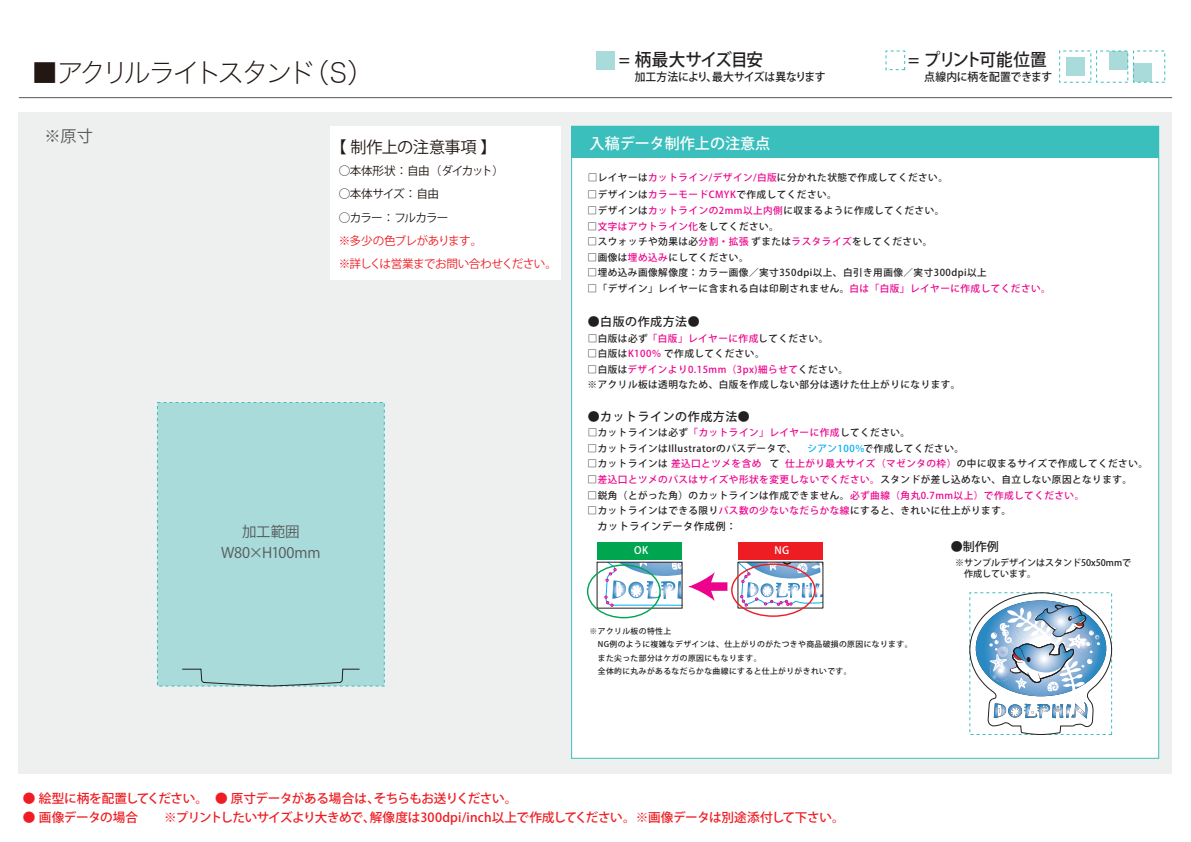
<style>
.page{position:relative;width:1191px;height:842px;background:#fff}
.page>*{position:absolute;margin:0;border:0;box-sizing:border-box;transform-origin:0 0}
.t1{font:27.4px "Hiragino Sans W1";letter-spacing:-.165em;color:#221713}
.t2{font:500 17.4px "Koz Go Pro";letter-spacing:-.055em;color:#231f20;scale:.95 1}
.t3{font:500 17.4px "Koz Go Pro";letter-spacing:-.09em;color:#231f20;scale:.95 1}
.t4{font:16.2px "Koz Go Pr 6 N";letter-spacing:-.02em;color:#221713}
.t5{font:16.2px "Koz Go Pro";color:#57585a}
.t6{font:500 15.2px "Koz Go Pr 6 N";color:#fff}
.t7{font:14.5px/20.9px "Koz Go Pr 6 N";letter-spacing:-.015em;color:#57585a;text-align:center}
.t8{font:500 12.6px "Koz Go Pro";letter-spacing:-.03em;color:#ee1d23}
.t9{font:500 12.1px "Koz Go Pr 6 N";color:#231f20}
.t10{font:500 11.9px "Koz Go Pr 6 N";letter-spacing:.05em;color:#231f20}
.t11{font:11.6px/23.3px "Koz Go Pr 6 N";letter-spacing:-.05em;color:#ee1d23}
.t12{font:11.6px "Koz Go Pr 6 N";letter-spacing:-.085em;color:#221713}
.t13{font:11.6px "Koz Go Pr 6 N";letter-spacing:-.075em;color:#231f20}
.t14{font:11.6px "Koz Go Pr 6 N";letter-spacing:-.06em;color:#221713}
.t15{font:500 11.4px "Koz Go Pro";letter-spacing:-.005em;color:#231f20;scale:.95 1}
.t16{font:500 10.2px "Koz Go Pr 6 N";letter-spacing:.05em;color:#231f20}
.t17{font:500 10.2px "Koz Go Pr 6 N";color:#fff}
.t18{font:500 9.6px/15.6px "Koz Go Pr 6 N";letter-spacing:.05em;color:#231f20}
.t19{font:500 9.6px "Koz Go Pr 6 N";letter-spacing:.05em;color:#ed028c}
.t20{font:500 9.1px/10.8px "Koz Go Pr 6 N";color:#231f20}
.t21{font:500 7.8px/13.2px "Koz Go Pr 6 N";letter-spacing:.05em;color:#231f20}
.s1{color:#ed028c}
.s2{color:#231f20}
.s3{color:#00aeef}
</style>
<div class="page">
<div style="left:19px;top:113px;width:1153px;height:661px;background:#eef0f0"></div>
<div style="left:596px;top:51px;width:19px;height:19px;background:#a8dbda"></div>
<div style="left:1066px;top:57px;width:18px;height:19px;background:#a8dbda"></div>
<div style="left:1109px;top:51px;width:18px;height:19px;background:#a8dbda"></div>
<div style="left:1133px;top:64px;width:19px;height:18px;background:#a8dbda"></div>
<div style="left:1096px;top:51px;width:32px;height:32px;border:1px dashed #3bbfbd"></div>
<hr style="left:19px;top:97px;width:1153px;height:1px;background:#57585a">
<div style="left:330px;top:126px;width:230px;height:154px;background:#fff"></div>
<div style="left:571px;top:126px;width:588px;height:633px;background:#fff;border:1px solid #3bbfbd"></div>
<svg style="left:969px;top:592px;width:143px;height:143px"></svg>
<div style="left:597px;top:542px;width:85px;height:17px;background:#00a54f"></div>
<div style="left:738px;top:542px;width:85px;height:17px;background:#ee1d23"></div>
<svg style="left:739px;top:564px;width:82px;height:42px"></svg>
<svg style="left:598px;top:564px;width:82px;height:43px"></svg>
<div style="left:587px;top:564px;width:74px;height:54px;border:1px solid #00a54f;border-radius:50%"></div>
<div style="left:731px;top:563px;width:84px;height:54px;border:1px solid #ee1d23;border-radius:50%"></div>
<div style="left:707px;top:582px;width:16px;height:9px;background:#ed028c"></div>
<svg style="left:689px;top:573px;width:25px;height:28px"></svg>
<div style="left:571px;top:126px;width:587px;height:31px;background:#3bbfbd"></div>
<div style="left:157px;top:402px;width:228px;height:284px;background:#a8dbda;border:1px dashed #3bbfbd"></div>
<svg style="left:181px;top:668px;width:179px;height:19px"></svg>
<h2 class="t2" style="left:618px;top:49px;width:154px">= 柄最大サイズ目安</h2>
<p class="t15" style="left:635px;top:69px;width:202px">加工方法により、最大サイズは異なります</p>
<h2 class="t3" style="left:908px;top:49px;width:147px">= プリント可能位置</h2>
<h1 class="t1" style="left:31px;top:49px;width:345px">■アクリルライトスタンド（S）</h1>
<p class="t15" style="left:924px;top:69px;width:136px">点線内に柄を配置できます</p>
<h3 class="t5" style="left:44px;top:125px;width:50px">※原寸</h3>
<h3 class="t4" style="left:330px;top:138px;width:167px">【 制作上の注意事項 】</h3>
<p class="t12" style="left:339px;top:164px;width:167px">○本体形状：自由（ダイカット）</p>
<p class="t14" style="left:339px;top:188px;width:102px">○本体サイズ：自由</p>
<p class="t13" style="left:339px;top:211px;width:111px">○カラー：フルカラー</p>
<p class="t11" style="left:339px;top:229px;width:220px">※多少の色ブレがあります。<br>※詳しくは営業までお問い合わせください。</p>
<h3 class="t7" style="left:221px;top:522px;width:101px">加工範囲<br>W80×H100mm</h3>
<h3 class="t6" style="left:589px;top:134px;width:182px">入稿データ制作上の注意点</h3>
<p class="t18" style="left:587px;top:170px;width:371px">□レイヤーは<span class="s1">カットライン/デザイン/白版</span>に分かれた状態で作成してください。　</p>
<p class="t18" style="left:587px;top:187px;width:251px">□デザインは<span class="s1">カラーモードCMYK</span>で作成してください。</p>
<p class="t18" style="left:587px;top:203px;width:358px">□デザインは<span class="s1">カットラインの2mm以上内側</span>に収まるように作成してください。</p>
<p class="t19" style="left:587px;top:221px;width:193px"><span class="s2">□</span>文字はアウトライン化<span class="s2">をしてください。</span></p>
<p class="t18" style="left:587px;top:234px;width:346px">□スウォッチや効果は必<span class="s1">分割・拡張</span>ずまたは<span class="s1">ラスタライズ</span>をしてください。</p>
<p class="t18" style="left:587px;top:250px;width:162px">□画像は<span class="s1">埋め込み</span>にしてください。</p>
<p class="t18" style="left:587px;top:265px;width:401px">□埋め込み画像解像度：カラー画像／実寸350dpi以上、白引き用画像／実寸300dpi以上</p>
<p class="t18" style="left:587px;top:281px;width:465px">□「デザイン」レイヤーに含まれる白は印刷されません。<span class="s1">白は「白版」レイヤーに作成してください。</span></p>
<p class="t10" style="left:587px;top:315px;width:114px">●白版の作成方法●</p>
<p class="t18" style="left:587px;top:330px;width:242px">□白版は必ず<span class="s1">「白版」レイヤーに作成</span>してください。</p>
<p class="t18" style="left:587px;top:346px;width:178px">□白版は<span class="s1">K100％</span> で作成してください。</p>
<p class="t18" style="left:587px;top:362px;width:374px">□白版は<span class="s1">デザインより0.15mm（3px)細らせて</span>ください。<br>※アクリル板は透明なため、白版を作成しない部分は透けた仕上がりになります。</p>
<p class="t10" style="left:587px;top:409px;width:164px">●カットラインの作成方法●</p>
<p class="t18" style="left:587px;top:425px;width:324px">□カットラインは必ず<span class="s1">「カットライン」レイヤーに作成</span>してください。</p>
<p class="t18" style="left:587px;top:441px;width:378px">□カットラインはIllustratorのパスデータで、 <span class="s3">シアン100％</span>で作成してください。</p>
<p class="t18" style="left:587px;top:456px;width:562px">□カットラインは <span class="s1">差込口とツメを含め</span> て <span class="s1">仕上がり最大サイズ（マゼンタの枠）</span>の中に収まるサイズで作成してください。</p>
<p class="t19" style="left:587px;top:474px;width:546px"><span class="s2">□</span>差込口とツメのパスはサイズや形状を変更しないでください。<span class="s2">スタンドが差し込めない、自立しない原因となります。</span></p>
<p class="t18" style="left:587px;top:487px;width:498px">□鋭角（とがった角）のカットラインは作成できません。<span class="s1">必ず曲線（角丸0.7mm以上）で作成してください。</span></p>
<p class="t18" style="left:587px;top:503px;width:425px">□カットラインはできる限り<span class="s1">パス数の少ないなだらかな線</span>にすると、きれいに仕上がります。</p>
<p class="t16" style="left:597px;top:521px;width:140px">カットラインデータ作成例：</p>
<p class="t17" style="left:634px;top:545px;width:16px">OK</p>
<p class="t17" style="left:774px;top:545px;width:16px">NG</p>
<p class="t21" style="left:589px;top:625px;width:324px">※アクリル板の特性上<br>　NG例のように複雑なデザインは、仕上がりのがたつきや商品破損の原因になります。　また尖った部分はケガの原因にもなります。<br>　全体的に丸みがあるなだらかな曲線にすると仕上がりがきれいです。</p>
<p class="t9" style="left:950px;top:539px;width:49px">●制作例</p>
<p class="t20" style="left:955px;top:557px;width:178px">※サンプルデザインはスタンド50x50mmで　作成しています。</p>
<h3 class="t8" style="left:23px;top:790px;width:496px">● 絵型に柄を配置してください。　● 原寸データがある場合は、そちらもお送りください。</h3>
<h3 class="t8" style="left:23px;top:809px;width:823px">● 画像データの場合　　※プリントしたいサイズより大きめで、解像度は300dpi/inch以上で作成してください。※画像データは別途添付して下さい。</h3>
</div>
